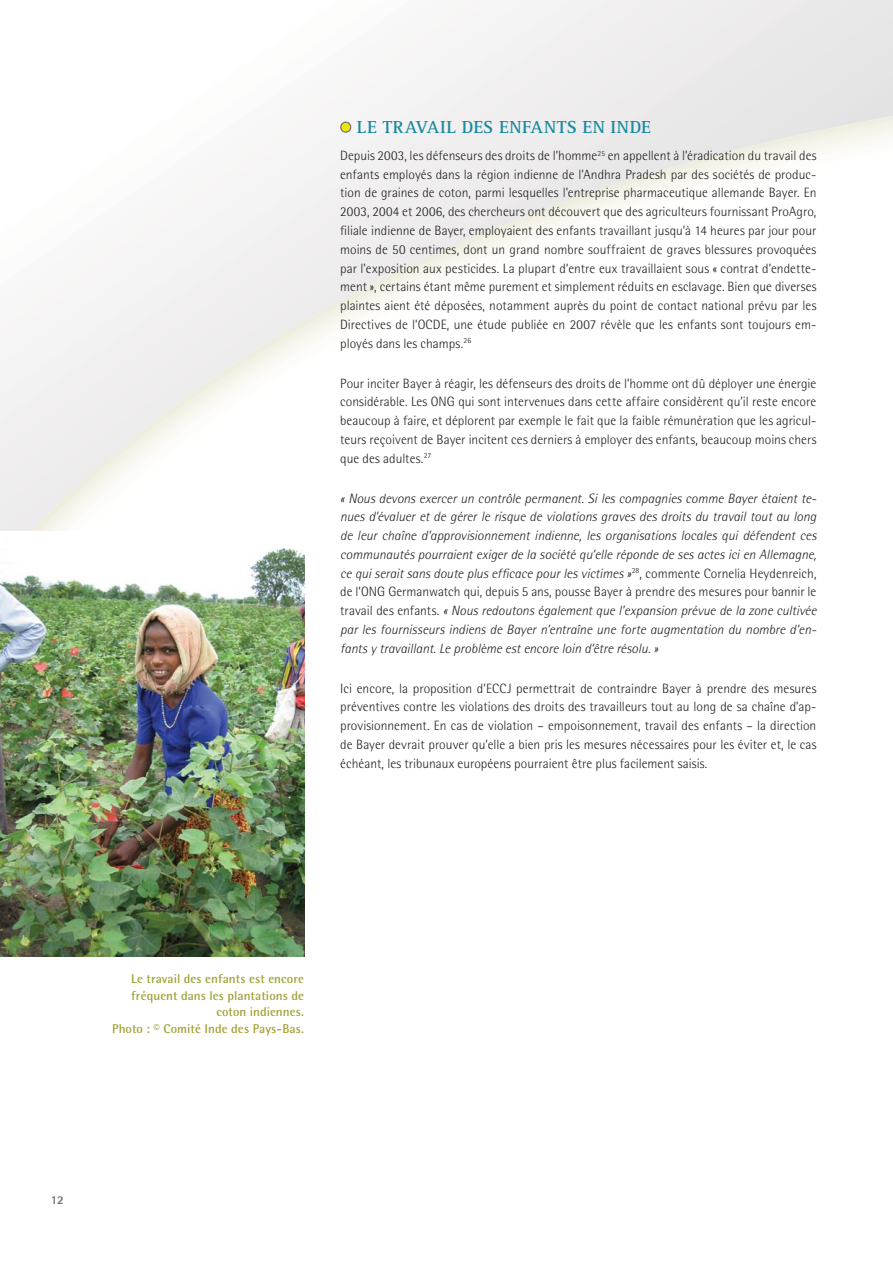
<style>
.page{position:relative;width:893px;height:1263px;background:#fff}
.page>*{position:absolute;margin:0;border:0;box-sizing:border-box;transform-origin:0 0}
.t1{font:700 18px "Rotis Serif";letter-spacing:.025em;color:#18899e}
.t2{font:300 13.5px/18.8px "Rotis Semi Sans";color:#231f20;text-align:justify}
.t3{font:italic 300 13.5px/18.8px "Rotis Semi Sans";color:#231f20;text-align:justify}
.t4{font:700 12.75px/16.5px "Rotis Semi Sans";letter-spacing:.005em;color:#a3a136;text-align:right}
.t5{font:800 12px "Rotis Sans Serif";color:#6d7079}
.s1{font-style:normal}
.s2{font-weight:400}
</style>
<div class="page">
<svg style="left:359px;top:0;width:534px;height:116px"></svg>
<img style="left:0;top:116px;width:893px;height:473px">
<svg style="left:340px;top:122px;width:11px;height:11px"></svg>
<div style="left:341px;top:123px;width:9px;height:9px;background:#efe40a;border-radius:50%"></div>
<img style="left:0;top:532px;width:304px;height:425px">
<h1 class="t1" style="left:357px;top:120px;width:296px">LE TRAVAIL DES ENFANTS EN INDE</h1>
<p class="t2" style="left:340px;top:147px;width:478px">Depuis 2003, les défenseurs des droits de l’homme<sup>25</sup> en appellent à l’éradication du travail des enfants employés dans la région indienne de l’Andhra Pradesh par des sociétés de produc&shy;tion de graines de coton, parmi lesquelles l’entreprise pharmaceutique allemande Bayer. En 2003, 2004 et 2006, des chercheurs ont découvert que des agriculteurs fournissant ProAgro, filiale indienne de Bayer, employaient des enfants travaillant jusqu’à 14 heures par jour pour moins de 50 centimes, dont un grand nombre souffraient de graves blessures provoquées par l’exposition aux pesticides. La plupart d’entre eux travaillaient sous « contrat d’endette&shy;ment », certains étant même purement et simplement réduits en esclavage. Bien que diverses plaintes aient été déposées, notamment auprès du point de contact national prévu par les Directives de l’OCDE, une étude publiée en 2007 révèle que les enfants sont toujours em&shy;ployés dans les champs.<sup>26</sup></p>
<p class="t2" style="left:340px;top:375px;width:478px">Pour inciter Bayer à réagir, les défenseurs des droits de l’homme ont dû déployer une énergie considérable. Les ONG qui sont intervenues dans cette affaire considèrent qu’il reste encore beaucoup à faire, et déplorent par exemple le fait que la faible rémunération que les agricul&shy;teurs reçoivent de Bayer incitent ces derniers à employer des enfants, beaucoup moins chers que des adultes.<sup>27</sup></p>
<p class="t3" style="left:340px;top:490px;width:478px">« Nous devons exercer un contrôle permanent. Si les compagnies comme Bayer étaient te&shy;nues d’évaluer et de gérer le risque de violations graves des droits du travail tout au long de leur chaîne d’approvisionnement indienne, les organisations locales qui défendent ces communautés pourraient exiger de la société qu’elle réponde de ses actes ici en Allemagne, ce qui serait sans doute plus efficace pour les victimes »<sup>28</sup><span class="s1">, commente Cornelia Heydenreich, de l’ONG Germanwatch qui, depuis 5 ans, pousse Bayer à prendre des mesures pour bannir le travail des enfants.</span> « Nous redoutons également que l’expansion prévue de la zone cultivée par les fournisseurs indiens de Bayer n’entraîne une forte augmentation du nombre d’en&shy;fants y travaillant. Le problème est encore loin d’être résolu. »</p>
<p class="t2" style="left:340px;top:680px;width:478px">Ici encore, la proposition d’ECCJ permettrait de contraindre Bayer à prendre des mesures préventives contre les violations des droits des travailleurs tout au long de sa chaîne d’ap&shy;provisionnement. En cas de violation – empoisonnement, travail des enfants – la direction de Bayer devrait prouver qu’elle a bien pris les mesures nécessaires pour les éviter et, le cas échéant, les tribunaux européens pourraient être plus facilement saisis.</p>
<p class="t4" style="left:112px;top:972px;width:193px">Le travail des enfants est encore fréquent dans les plantations de coton indiennes.<br>Photo : <span class="s2">©</span> Comité Inde des Pays-Bas.</p>
<p class="t5" style="left:51px;top:1196px;width:14px">12</p>
</div>
